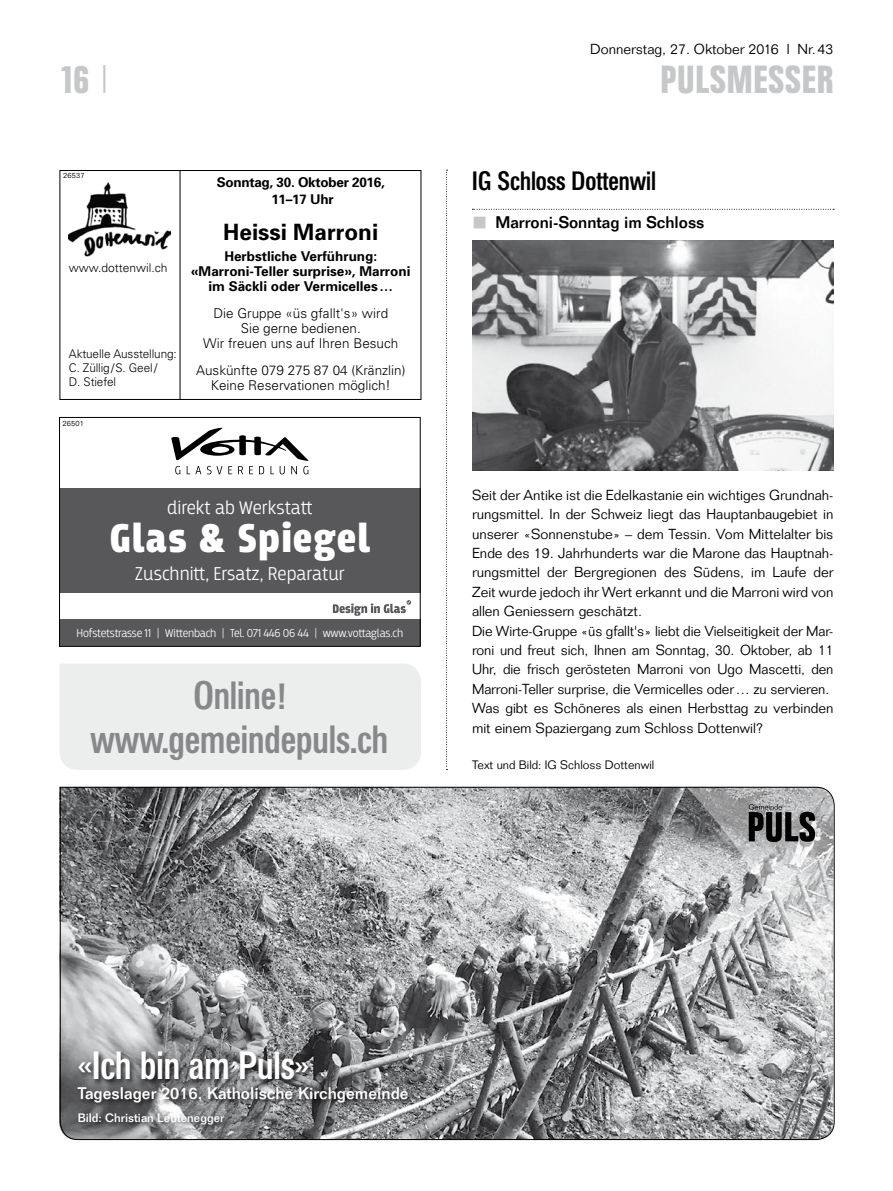
<style>
.page{position:relative;width:893px;height:1191px;background:#fff}
.page>*{position:absolute;margin:0;border:0;box-sizing:border-box;transform-origin:0 0}
.t1{font:900 42px "Breakers";letter-spacing:.03em;color:#fff}
.t2{font:500 39px/43.5px "Folio Condensed BQ";color:#87888a;text-align:center}
.t3{font:500 39px "Folio Condensed BQ";color:#fff}
.t4{font:700 39px "Folio Condensed BQ";letter-spacing:.03em;color:#c6c7c8}
.t5{font:500 26.25px "Folio Condensed BQ";color:#000}
.t6{font:700 22.5px "Univers";color:#000}
.t7{font:300 19.5px "Breakers";color:#fff}
.t8{font:500 16.5px "Folio";color:#fff}
.t9{font:500 16.5px "Folio";color:#000}
.t10{font:300 14.25px/19.4px "Folio";color:#000}
.t11{font:300 13.5px/15px "Univers";color:#000;text-align:center}
.t12{font:700 13.5px/15px "Univers";color:#000;text-align:center}
.t13{font:700 13.5px/16.5px "Univers";letter-spacing:-.02em;color:#000;text-align:center}
.t14{font:300 12px/14.4px "Univers";letter-spacing:-.01em;color:#000}
.t15{font:300 12px "Breakers";letter-spacing:-.02em;color:#fff}
.t16{font:300 12px "Folio";color:#000}
.t17{font:500 12px "Folio";color:#fff}
.t18{font:300 7.5px "Folio";letter-spacing:.02em;color:#000}
.s1{font-family:"Folio";font-weight:300}
</style>
<div class="page">
<svg style="left:446px;top:170px;width:1px;height:600px"></svg>
<svg style="left:472px;top:209px;width:362px;height:1px"></svg>
<img style="left:472px;top:240px;width:361px;height:230px">
<div style="left:60px;top:170px;width:361px;height:230px;border:1px solid #000"></div>
<hr style="left:180px;top:170px;width:1px;height:229px;background:#000">
<img style="left:69px;top:182px;width:102px;height:75px">
<div style="left:60px;top:664px;width:361px;height:106px;background:#eceded"></div>
<div style="left:59px;top:619px;width:362px;height:27px;background:#58585a"></div>
<div style="left:59px;top:489px;width:362px;height:104px;background:#58585a"></div>
<div style="left:59px;top:417px;width:362px;height:230px;border:1px solid #000"></div>
<svg style="left:171px;top:428px;width:137px;height:46px"></svg>
<svg style="left:333px;top:600px;width:78px;height:16px"></svg>
<svg style="left:60px;top:786px;width:775px;height:354px;background:#949596"></svg>
<p class="t4" style="left:60px;top:58px;width:51px">16 <span class="s1">|</span></p>
<p class="t18" style="left:63px;top:171px;width:23px">26537</p>
<p class="t14" style="left:69px;top:261px;width:100px">www.dottenwil.ch</p>
<p class="t14" style="left:69px;top:346px;width:109px">Aktuelle Ausstellung:<br>C. Züllig/S. Geel/<br>D. Stiefel</p>
<p class="t18" style="left:63px;top:419px;width:23px">26501</p>
<p class="t13" style="left:217px;top:174px;width:170px">Sonntag, 30. Oktober 2016,<br>11–17 Uhr</p>
<p class="t6" style="left:223px;top:218px;width:157px">Heissi Marroni</p>
<p class="t12" style="left:191px;top:249px;width:221px">Herbstliche Verführung: «Marroni-Teller surprise», Marroni im Säckli oder Vermicelles…</p>
<p class="t11" style="left:203px;top:306px;width:197px">Die Gruppe «üs gfallt's» wird<br>Sie gerne bedienen.<br>Wir freuen uns auf Ihren Besuch</p>
<p class="t11" style="left:196px;top:363px;width:211px">Auskünfte 079 275 87 04 (Kränzlin)<br>Keine Reservationen möglich!</p>
<p class="t7" style="left:167px;top:496px;width:147px">direkt ab Werkstatt</p>
<p class="t1" style="left:109px;top:513px;width:263px">Glas &amp; Spiegel</p>
<p class="t7" style="left:135px;top:562px;width:211px">Zuschnitt, Ersatz, Reparatur</p>
<p class="t15" style="left:76px;top:625px;width:328px">Hofstetstrasse 11 | Wittenbach | Tel. 071 446 06 44 | www.vottaglas.ch</p>
<p class="t2" style="left:91px;top:675px;width:299px">Online! www.gemeindepuls.ch</p>
<p class="t10" style="left:590px;top:39px;width:245px">Donnerstag, 27. Oktober 2016 l Nr.43</p>
<h2 class="t4" style="left:661px;top:58px;width:174px">PULSMESSER</h2>
<p class="t5" style="left:472px;top:166px;width:185px">IG Schloss Dottenwil</p>
<p class="t9" style="left:495px;top:213px;width:211px">Marroni-Sonntag im Schloss</p>
<p class="t10" style="left:472px;top:485px;width:363px">Seit der Antike ist die Edelkastanie ein wichtiges Grundnah&shy;rungsmittel. In der Schweiz liegt das Hauptanbaugebiet in unserer «Sonnenstube» – dem Tessin. Vom Mittelalter bis Ende des 19. Jahrhunderts war die Marone das Hauptnah&shy;rungsmittel der Bergregionen des Südens, im Laufe der Zeit wurde jedoch ihr Wert erkannt und die Marroni wird von allen Geniessern geschätzt.<br>Die Wirte-Gruppe «üs gfallt's» liebt die Vielseitigkeit der Mar&shy;roni und freut sich, Ihnen am Sonntag, 30. Oktober, ab 11<br>Uhr, die frisch gerösteten Marroni von Ugo Mascetti, den Marroni-Teller surprise, die Vermicelles oder… zu servieren.<br>Was gibt es Schöneres als einen Herbsttag zu verbinden mit einem Spaziergang zum Schloss Dottenwil?</p>
<p class="t16" style="left:472px;top:757px;width:184px">Text und Bild: IG Schloss Dottenwil</p>
<p class="t3" style="left:78px;top:1044px;width:233px">«Ich bin am Puls»</p>
<p class="t8" style="left:78px;top:1083px;width:333px">Tageslager 2016, Katholische Kirchgemeinde</p>
<p class="t17" style="left:78px;top:1110px;width:148px">Bild: Christian Leutenegger</p>
</div>
